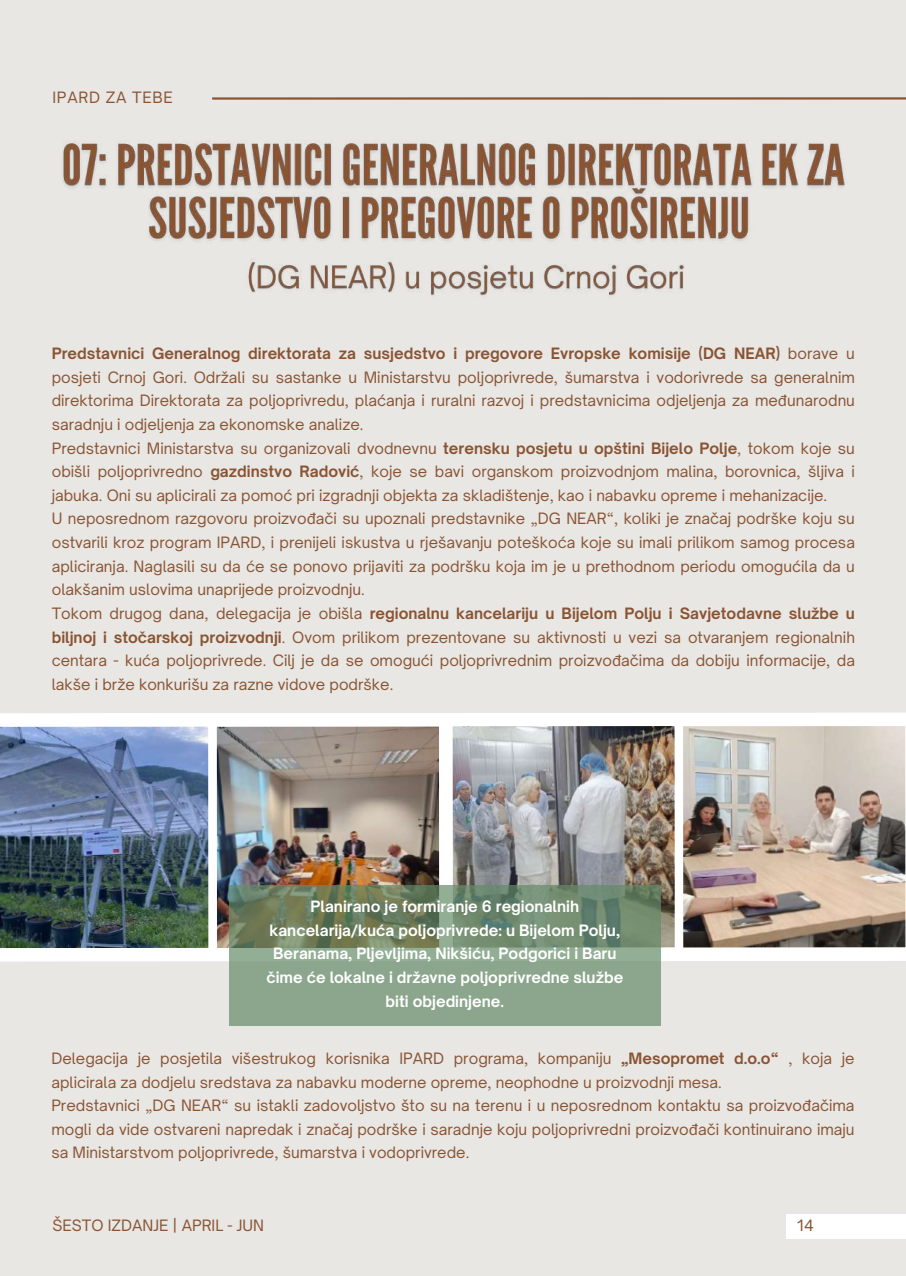
<style>
.page{position:relative;width:906px;height:1276px;background:#e8e7e4}
.page>*{position:absolute;margin:0;border:0;box-sizing:border-box;transform-origin:0 0}
.t1{font:15px/23.7px "Open Sauce One";color:#8a5433}
.t2{font:700 15px/23.7px "Open Sauce One";color:#fff;text-align:center}
.t3{font:15px "Open Sauce One";letter-spacing:.05em;color:#8a5433}
.s1{font-weight:700}
.s2{font-family:"Noto Sans"}
</style>
<div class="page">
<img style="left:63px;top:140px;width:782px;height:101px">
<img style="left:248px;top:261px;width:436px;height:35px">
<hr style="left:212px;top:97px;width:694px;height:3px;background:#8a5433">
<div style="left:786px;top:1214px;width:120px;height:25px;background:#fff"></div>
<div style="left:438px;top:712px;width:468px;height:249px;background:#fff"></div>
<img style="left:683px;top:726px;width:222px;height:221px">
<img style="left:453px;top:726px;width:221px;height:221px">
<div style="left:0;top:713px;width:453px;height:249px;background:#fff"></div>
<img style="left:217px;top:726px;width:222px;height:222px">
<img style="left:0;top:726px;width:208px;height:222px">
<svg style="left:229px;top:885px;width:431px;height:141px;background:#7e977c"></svg>
<p class="t3" style="left:52px;top:88px;width:122px">IPARD ZA TEBE</p>
<p class="t1" style="left:52px;top:341px;width:804px"><span class="s1">Predstavnici Generalnog direktorata za susjedstvo i pregovore Evropske komisije (DG NEAR)</span> borave u posjeti Crnoj Gori. Održali su sastanke u Ministarstvu poljoprivrede, šumarstva i vodorivrede sa generalnim direktorima Direktorata za poljoprivredu, plaćanja i ruralni razvoj i predstavnicima odjeljenja za me<span class="s2">đ</span>unarodnu saradnju i odjeljenja za ekonomske analize.<br>Predstavnici Ministarstva su organizovali dvodnevnu <span class="s1">terensku posjetu u opštini Bijelo Polje</span>, tokom koje su obišli poljoprivredno <span class="s1">gazdinstvo Radović</span>, koje se bavi organskom proizvodnjom malina, borovnica, šljiva i jabuka. Oni su aplicirali za pomoć pri izgradnji objekta za skladištenje, kao i nabavku opreme i mehanizacije.<br>U neposrednom razgovoru proizvo<span class="s2">đ</span>ači su upoznali predstavnike „DG NEAR“, koliki je značaj podrške koju su ostvarili kroz program IPARD, i prenijeli iskustva u rješavanju poteškoća koje su imali prilikom samog procesa apliciranja. Naglasili su da će se ponovo prijaviti za podršku koja im je u prethodnom periodu omogućila da u olakšanim uslovima unaprijede proizvodnju.<br>Tokom drugog dana, delegacija je obišla <span class="s1">regionalnu kancelariju u Bijelom Polju i Savjetodavne službe u biljnoj i stočarskoj proizvodnji</span>. Ovom prilikom prezentovane su aktivnosti u vezi sa otvaranjem regionalnih centara - kuća poljoprivrede. Cilj je da se omogući poljoprivrednim proizvo<span class="s2">đ</span>ačima da dobiju informacije, da lakše i brže konkurišu za razne vidove podrške.</p>
<p class="t2" style="left:266px;top:894px;width:358px">Planirano je formiranje 6 regionalnih kancelarija/kuća poljoprivrede: u Bijelom Polju, Beranama, Pljevljima, Nikšiću, Podgorici i Baru čime će lokalne i državne poljoprivredne službe biti objedinjene.</p>
<p class="t1" style="left:51px;top:1046px;width:804px">Delegacija je posjetila višestrukog korisnika IPARD programa, kompaniju <span class="s1">„Mesopromet d.o.o“</span> , koja je aplicirala za dodjelu sredstava za nabavku moderne opreme, neophodne u proizvodnji mesa.<br>Predstavnici „DG NEAR“ su istakli zadovoljstvo što su na terenu i u neposrednom kontaktu sa proizvo<span class="s2">đ</span>ačima mogli da vide ostvareni napredak i značaj podrške i saradnje koju poljoprivredni proizvo<span class="s2">đ</span>ači kontinuirano imaju sa Ministarstvom poljoprivrede, šumarstva i vodoprivrede.</p>
<p class="t1" style="left:52px;top:1214px;width:213px">ŠESTO IZDANJE | APRIL - JUN</p>
<p class="t1" style="left:797px;top:1214px;width:18px">14</p>
</div>
